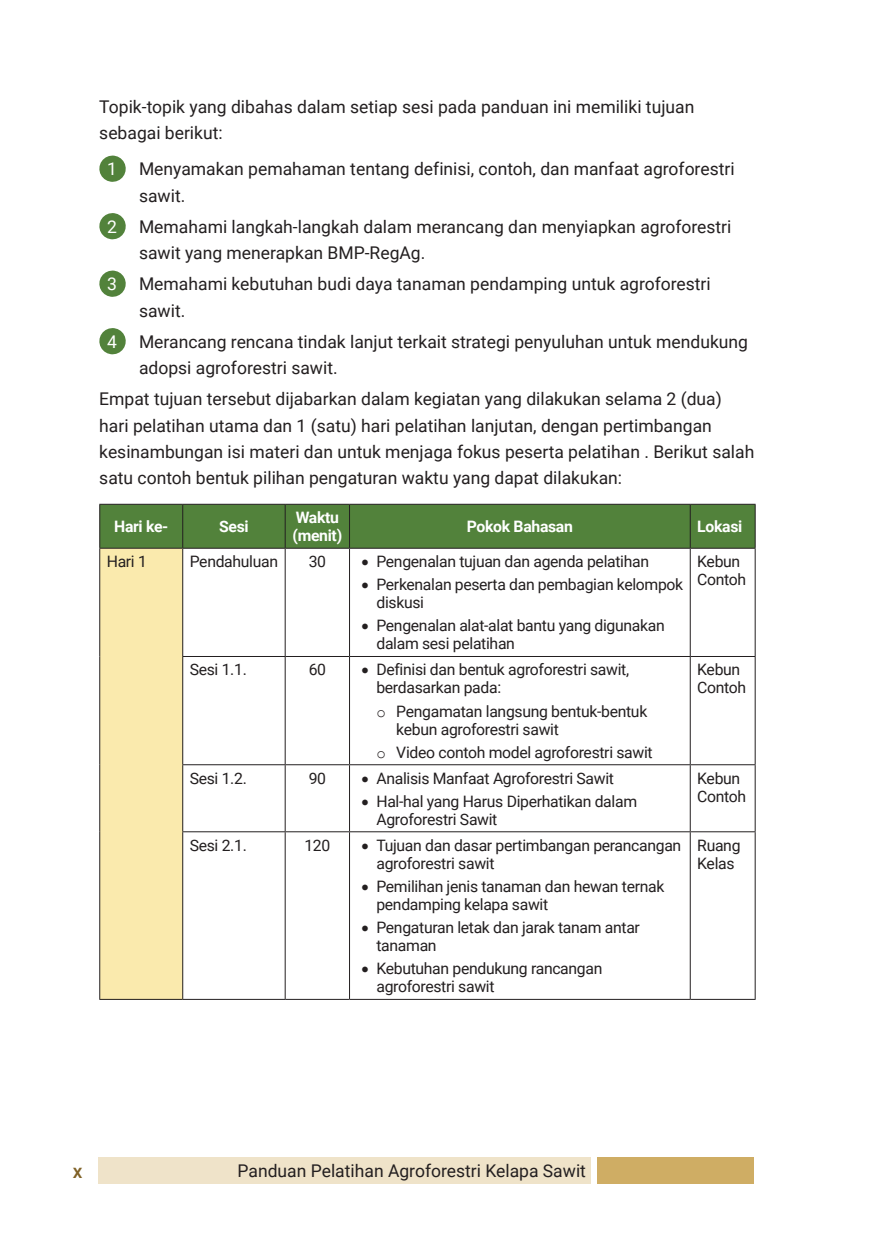
<style>
.page{position:relative;width:874px;height:1241px;background:#fff}
.page>*{position:absolute;margin:0;border:0;box-sizing:border-box;transform-origin:0 0}
.t1{font:500 19.25px "Roboto";color:#7f6126}
.t2{font:17.5px/26.2px "Roboto";color:#231f20}
.t3{font:15.75px/18.2px "Roboto";letter-spacing:-.02em;color:#231f20}
.t4{font:700 15.75px/18px "Roboto";letter-spacing:-.02em;color:#fff}
.s1{color:#fff}
.s2{font-family:"Courier New"}
</style>
<div class="page">
<div style="left:597px;top:1157px;width:156px;height:26px;background:#cfad64"></div>
<div style="left:98px;top:1157px;width:492px;height:26px;background:#efe3c9"></div>
<svg style="left:112px;top:155px;width:14px;height:27px"></svg>
<svg style="left:112px;top:213px;width:14px;height:26px"></svg>
<svg style="left:112px;top:270px;width:14px;height:27px"></svg>
<svg style="left:112px;top:328px;width:14px;height:26px"></svg>
<div style="left:100px;top:505px;width:654px;height:42px;background:#52823b"></div>
<div style="left:100px;top:548px;width:83px;height:451px;background:#faeaad"></div>
<hr style="left:99px;top:504px;width:84px;height:1px;background:#231f20">
<hr style="left:99px;top:504px;width:1px;height:43px;background:#231f20">
<hr style="left:183px;top:504px;width:102px;height:1px;background:#231f20">
<hr style="left:182px;top:504px;width:1px;height:43px;background:#231f20">
<hr style="left:285px;top:504px;width:64px;height:1px;background:#231f20">
<hr style="left:284px;top:504px;width:1px;height:43px;background:#231f20">
<hr style="left:349px;top:504px;width:341px;height:1px;background:#231f20">
<hr style="left:349px;top:504px;width:1px;height:43px;background:#231f20">
<hr style="left:690px;top:504px;width:65px;height:1px;background:#231f20">
<hr style="left:689px;top:504px;width:1px;height:43px;background:#231f20">
<hr style="left:754px;top:504px;width:1px;height:43px;background:#231f20">
<hr style="left:99px;top:547px;width:84px;height:1px;background:#231f20">
<hr style="left:99px;top:548px;width:1px;height:108px;background:#231f20">
<hr style="left:99px;top:656px;width:1px;height:108px;background:#231f20">
<hr style="left:99px;top:764px;width:1px;height:67px;background:#231f20">
<hr style="left:99px;top:831px;width:1px;height:167px;background:#231f20">
<hr style="left:183px;top:547px;width:102px;height:1px;background:#231f20">
<hr style="left:182px;top:548px;width:1px;height:108px;background:#231f20">
<hr style="left:285px;top:547px;width:64px;height:1px;background:#231f20">
<hr style="left:284px;top:548px;width:1px;height:108px;background:#231f20">
<hr style="left:349px;top:547px;width:341px;height:1px;background:#231f20">
<hr style="left:349px;top:548px;width:1px;height:108px;background:#231f20">
<hr style="left:690px;top:547px;width:65px;height:1px;background:#231f20">
<hr style="left:689px;top:548px;width:1px;height:108px;background:#231f20">
<hr style="left:754px;top:548px;width:1px;height:108px;background:#231f20">
<hr style="left:182px;top:656px;width:103px;height:1px;background:#231f20">
<hr style="left:182px;top:656px;width:1px;height:108px;background:#231f20">
<hr style="left:285px;top:656px;width:64px;height:1px;background:#231f20">
<hr style="left:284px;top:656px;width:1px;height:108px;background:#231f20">
<hr style="left:349px;top:656px;width:341px;height:1px;background:#231f20">
<hr style="left:349px;top:656px;width:1px;height:108px;background:#231f20">
<hr style="left:690px;top:656px;width:65px;height:1px;background:#231f20">
<hr style="left:689px;top:656px;width:1px;height:108px;background:#231f20">
<hr style="left:754px;top:656px;width:1px;height:108px;background:#231f20">
<hr style="left:182px;top:764px;width:103px;height:1px;background:#231f20">
<hr style="left:182px;top:765px;width:1px;height:66px;background:#231f20">
<hr style="left:285px;top:764px;width:64px;height:1px;background:#231f20">
<hr style="left:284px;top:765px;width:1px;height:66px;background:#231f20">
<hr style="left:349px;top:764px;width:341px;height:1px;background:#231f20">
<hr style="left:349px;top:765px;width:1px;height:66px;background:#231f20">
<hr style="left:690px;top:764px;width:65px;height:1px;background:#231f20">
<hr style="left:689px;top:765px;width:1px;height:66px;background:#231f20">
<hr style="left:754px;top:765px;width:1px;height:66px;background:#231f20">
<hr style="left:182px;top:831px;width:103px;height:1px;background:#231f20">
<hr style="left:182px;top:832px;width:1px;height:166px;background:#231f20">
<hr style="left:285px;top:831px;width:64px;height:1px;background:#231f20">
<hr style="left:284px;top:832px;width:1px;height:166px;background:#231f20">
<hr style="left:349px;top:831px;width:341px;height:1px;background:#231f20">
<hr style="left:349px;top:832px;width:1px;height:166px;background:#231f20">
<hr style="left:690px;top:831px;width:65px;height:1px;background:#231f20">
<hr style="left:689px;top:832px;width:1px;height:166px;background:#231f20">
<hr style="left:754px;top:832px;width:1px;height:166px;background:#231f20">
<hr style="left:99px;top:998px;width:84px;height:1px;background:#231f20">
<hr style="left:183px;top:998px;width:102px;height:1px;background:#231f20">
<hr style="left:285px;top:998px;width:64px;height:1px;background:#231f20">
<hr style="left:349px;top:998px;width:341px;height:1px;background:#231f20">
<hr style="left:690px;top:998px;width:65px;height:1px;background:#231f20">
<p class="t2" style="left:99px;top:93px;width:596px">Topik-topik yang dibahas dalam setiap sesi pada panduan ini memiliki tujuan sebagai berikut:</p>
<p class="t2" style="left:139px;top:155px;width:597px;text-indent:-32px"><span class="s1">1</span> Menyamakan pemahaman tentang definisi, contoh, dan manfaat agroforestri sawit.</p>
<p class="t2" style="left:139px;top:213px;width:593px;text-indent:-32px"><span class="s1">2</span> Memahami langkah-langkah dalam merancang dan menyiapkan agroforestri sawit yang menerapkan BMP-RegAg.</p>
<p class="t2" style="left:139px;top:270px;width:573px;text-indent:-32px"><span class="s1">3</span> Memahami kebutuhan budi daya tanaman pendamping untuk agroforestri sawit.</p>
<p class="t2" style="left:139px;top:328px;width:610px;text-indent:-32px"><span class="s1">4</span> Merancang rencana tindak lanjut terkait strategi penyuluhan untuk mendukung adopsi agroforestri sawit.</p>
<p class="t2" style="left:99px;top:385px;width:656px">Empat tujuan tersebut dijabarkan dalam kegiatan yang dilakukan selama 2 (dua) hari pelatihan utama dan 1 (satu) hari pelatihan lanjutan, dengan pertimbangan kesinambungan isi materi dan untuk menjaga fokus peserta pelatihan . Berikut salah satu contoh bentuk pilihan pengaturan waktu yang dapat dilakukan:</p>
<p class="t4" style="left:114px;top:517px;width:56px">Hari ke-</p>
<p class="t4" style="left:219px;top:517px;width:31px">Sesi</p>
<p class="t4" style="left:292px;top:508px;width:51px">Waktu (menit)</p>
<p class="t4" style="left:466px;top:517px;width:107px">Pokok Bahasan</p>
<p class="t4" style="left:697px;top:517px;width:46px">Lokasi</p>
<p class="t3" style="left:107px;top:551px;width:42px">Hari 1</p>
<p class="t3" style="left:190px;top:551px;width:90px">Pendahuluan</p>
<p class="t3" style="left:308px;top:551px;width:19px">30</p>
<p class="t3" style="left:361px;top:551px;width:289px">• Pengenalan tujuan dan agenda pelatihan</p>
<p class="t3" style="left:376px;top:574px;width:308px;text-indent:-15px">• Perkenalan peserta dan pembagian kelompok diskusi</p>
<p class="t3" style="left:376px;top:616px;width:290px;text-indent:-15px">• Pengenalan alat-alat bantu yang digunakan dalam sesi pelatihan</p>
<p class="t3" style="left:697px;top:551px;width:50px">Kebun<br>Contoh</p>
<p class="t3" style="left:190px;top:660px;width:59px">Sesi 1.1.</p>
<p class="t3" style="left:308px;top:660px;width:19px">60</p>
<p class="t3" style="left:376px;top:660px;width:254px;text-indent:-15px">• Definisi dan bentuk agroforestri sawit, berdasarkan pada:</p>
<p class="t3" style="left:396px;top:701px;width:252px;text-indent:-20px"><span class="s2">o</span> Pengamatan langsung bentuk-bentuk kebun agroforestri sawit</p>
<p class="t3" style="left:376px;top:742px;width:278px"><span class="s2">o</span> Video contoh model agroforestri sawit</p>
<p class="t3" style="left:190px;top:768px;width:59px">Sesi 1.2.</p>
<p class="t3" style="left:308px;top:768px;width:19px">90</p>
<p class="t3" style="left:361px;top:768px;width:254px">• Analisis Manfaat Agroforestri Sawit</p>
<p class="t3" style="left:376px;top:791px;width:262px;text-indent:-15px">• Hal-hal yang Harus Diperhatikan dalam<br>Agroforestri Sawit</p>
<p class="t3" style="left:190px;top:835px;width:59px">Sesi 2.1.</p>
<p class="t3" style="left:304px;top:835px;width:27px">120</p>
<p class="t3" style="left:376px;top:835px;width:306px;text-indent:-15px">• Tujuan dan dasar pertimbangan perancangan agroforestri sawit</p>
<p class="t3" style="left:376px;top:876px;width:289px;text-indent:-15px">• Pemilihan jenis tanaman dan hewan ternak pendamping kelapa sawit</p>
<p class="t3" style="left:376px;top:917px;width:265px;text-indent:-15px">• Pengaturan letak dan jarak tanam antar tanaman</p>
<p class="t3" style="left:376px;top:958px;width:227px;text-indent:-15px">• Kebutuhan pendukung rancangan agroforestri sawit</p>
<p class="t3" style="left:697px;top:660px;width:50px">Kebun<br>Contoh</p>
<p class="t3" style="left:697px;top:768px;width:50px">Kebun<br>Contoh</p>
<p class="t3" style="left:697px;top:835px;width:45px">Ruang<br>Kelas</p>
<p class="t1" style="left:73px;top:1157px;width:11px">x</p>
<p class="t2" style="left:237px;top:1157px;width:350px">Panduan Pelatihan Agroforestri Kelapa Sawit</p>
</div>
